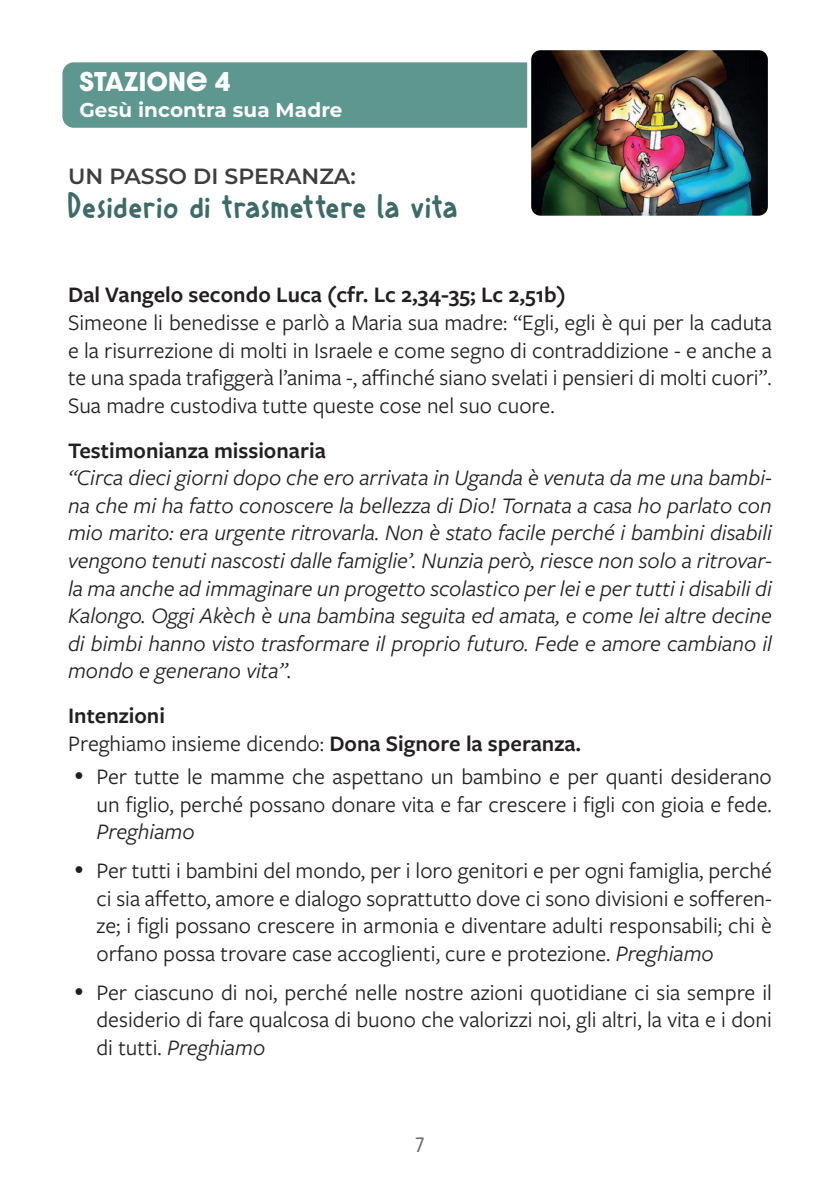
<style>
.page{position:relative;width:840px;height:1191px;background:#fff}
.page>*{position:absolute;margin:0;border:0;box-sizing:border-box;transform-origin:0 0}
.t1{font:34px "Lets Play";color:#3e6b67}
.t2{font:23px/27.6px "Freight Sans Pro";color:#231f20;text-align:justify}
.t3{font:italic 23px/27.6px "Freight Sans Pro";color:#231f20;text-align:justify}
.t4{font:600 23px/27.6px "Freight Sans Pro";color:#231f20}
.t5{font:700 23px "Dazzle Unicase";letter-spacing:.02em;color:#fff}
.t6{font:600 22px "Montserrat";color:#3e3e3f}
.t7{font:700 20px "Montserrat";letter-spacing:.005em;color:#fff}
.t8{font:20px "Adelle Sans Cnd";color:#6c6d70}
.s1{font-weight:400}
.s2{font-style:italic}
</style>
<div class="page">
<div style="left:62px;top:62px;width:698px;height:66px;background:#5e9790;border-radius:11px"></div>
<img style="left:532px;top:51px;width:234px;height:164px">
<div style="left:527px;top:46px;width:244px;height:174px;border:4px solid #fff;border-radius:11px"></div>
<p class="t5" style="left:79px;top:64px;width:153px">STAZIONE 4</p>
<p class="t7" style="left:79px;top:96px;width:264px">Gesù incontra sua Madre</p>
<p class="t6" style="left:68px;top:161px;width:289px">UN PASSO DI SPERANZA:</p>
<h1 class="t1" style="left:68px;top:182px;width:392px">Desiderio di trasmettere la vita</h1>
<p class="t4" style="left:68px;top:280px;width:499px">Dal Vangelo secondo Luca (cfr. Lc 2,34-35; Lc 2,51b)</p>
<p class="t2" style="left:68px;top:308px;width:705px">Simeone li benedisse e parlò a Maria sua madre: “Egli, egli è qui per la caduta e la risurrezione di molti in Israele e come segno di contraddizione - e anche a te una spada trafiggerà l’anima -, affinché siano svelati i pensieri di molti cuori”.<br>Sua madre custodiva tutte queste cose nel suo cuore.</p>
<p class="t4" style="left:68px;top:435px;width:259px">Testimonianza missionaria</p>
<p class="t3" style="left:68px;top:463px;width:705px">“Circa dieci giorni dopo che ero arrivata in Uganda è venuta da me una bambi&shy;na che mi ha fatto conoscere la bellezza di Dio! Tornata a casa ho parlato con mio marito: era urgente ritrovarla. Non è stato facile perché i bambini disabili vengono tenuti nascosti dalle famiglie’. Nunzia però, riesce non solo a ritrovar&shy;la ma anche ad immaginare un progetto scolastico per lei e per tutti i disabili di Kalongo. Oggi Akèch è una bambina seguita ed amata, e come lei altre decine di bimbi hanno visto trasformare il proprio futuro. Fede e amore cambiano il mondo e generano vita”.</p>
<p class="t4" style="left:68px;top:701px;width:514px">Intenzioni<br><span class="s1">Preghiamo insieme dicendo:</span> Dona Signore la speranza.</p>
<p class="t2" style="left:96px;top:761px;width:676px">Per tutte le mamme che aspettano un bambino e per quanti desiderano un figlio, perché possano donare vita e far crescere i figli con gioia e fede.</p>
<p class="t3" style="left:96px;top:817px;width:100px">Preghiamo</p>
<p class="t2" style="left:96px;top:856px;width:676px">Per tutti i bambini del mondo, per i loro genitori e per ogni famiglia, perché ci sia affetto, amore e dialogo soprattutto dove ci sono divisioni e sofferen&shy;ze; i figli possano crescere in armonia e diventare adulti responsabili; chi è orfano possa trovare case accoglienti, cure e protezione. <span class="s2">Preghiamo</span></p>
<p class="t2" style="left:96px;top:977px;width:676px">Per ciascuno di noi, perché nelle nostre azioni quotidiane ci sia sempre il desiderio di fare qualcosa di buono che valorizzi noi, gli altri, la vita e i doni di tutti. <span class="s2">Preghiamo</span></p>
<p class="t8" style="left:415px;top:1133px;width:10px">7</p>
</div>
